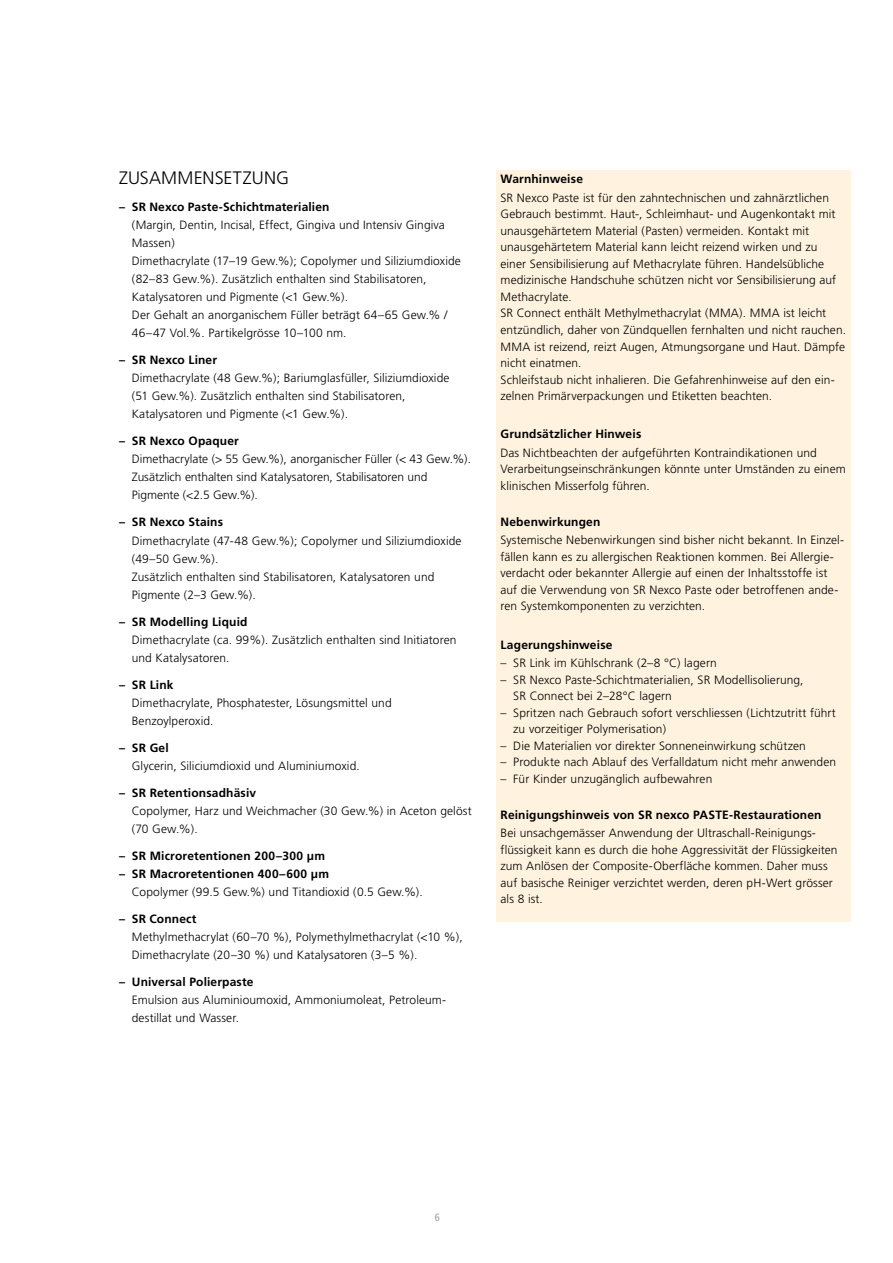
<style>
.page{position:relative;width:893px;height:1263px;background:#fff}
.page>*{position:absolute;margin:0;border:0;box-sizing:border-box;transform-origin:0 0}
.t1{font:300 18px "Frutiger";letter-spacing:.015em;color:#000}
.t2{font:300 12px/16.5px "Frutiger";letter-spacing:.005em;color:#000}
.t3{font:700 12px "Frutiger";letter-spacing:.015em;color:#000}
.t4{font:condensed 10.5px "Frutiger";color:#9c9e9f}
</style>
<div class="page">
<div style="left:496px;top:170px;width:354px;height:752px;background:#fff3df"></div>
<h1 class="t1" style="left:119px;top:168px;width:169px">Zusammensetzung</h1>
<p class="t3" style="left:119px;top:200px;width:212px">– SR Nexco Paste-Schichtmaterialien</p>
<p class="t2" style="left:132px;top:216px;width:331px;line-height:18px">(Margin, Dentin, Incisal, Effect, Gingiva und Intensiv Gingiva Massen)<br>D imethacrylate (17–19 Gew.%); Copolymer und Siliziumdioxide (82–83 Gew.%). Zusätzlich enthalten sind Stabilisatoren, Katalysatoren und Pigmente (&lt;1 Gew.%).<br>Der Gehalt an anorganischem Füller beträgt 64–65 Gew.% / 46–47 Vol.%. Partikelgrösse 10–100 nm.</p>
<p class="t3" style="left:119px;top:353px;width:100px">– SR Nexco Liner</p>
<p class="t2" style="left:132px;top:369px;width:319px;line-height:18px">D imethacrylate (48 Gew.%); Bariumglasfüller, Siliziumdioxide (51 Gew.%). Zusätzlich enthalten sind Stabilisatoren,<br>Katalysatoren und Pigmente (&lt;1 Gew.%).</p>
<p class="t3" style="left:119px;top:434px;width:121px">– SR Nexco Opaquer</p>
<p class="t2" style="left:132px;top:450px;width:341px;line-height:18px">D imethacrylate (&gt; 55 Gew.%), anorganischer Füller (&lt; 43 Gew.%).<br>Zusätzlich enthalten sind Katalysatoren, Stabilisatoren und<br>Pigmente (&lt;2.5 Gew.%).</p>
<p class="t3" style="left:119px;top:515px;width:106px">– SR Nexco Stains</p>
<p class="t2" style="left:132px;top:531px;width:331px;line-height:18px">D imethacrylate (47-48 Gew.%); Copolymer und Siliziumdioxide (49–50 Gew.%).<br>Zusätzlich enthalten sind Stabilisatoren, Katalysatoren und Pigmente (2–3 Gew.%).</p>
<p class="t3" style="left:119px;top:614px;width:130px">– SR Modelling Liquid</p>
<p class="t2" style="left:132px;top:630px;width:326px;line-height:18px">D imethacrylate (ca. 99%). Zusätzlich enthalten sind Initiatoren und Katalysatoren.</p>
<p class="t3" style="left:119px;top:677px;width:56px">– SR Link</p>
<p class="t2" style="left:132px;top:693px;width:261px;line-height:18px">D imethacrylate, Phosphatester, Lösungsmittel und<br>Benzoylperoxid.</p>
<p class="t3" style="left:119px;top:740px;width:51px">– SR Gel</p>
<p class="t2" style="left:132px;top:757px;width:229px">Glycerin, Siliciumdioxid und Aluminiumoxid.</p>
<p class="t3" style="left:119px;top:785px;width:139px">– SR Retentionsadhäsiv</p>
<p class="t2" style="left:132px;top:801px;width:341px;line-height:18px">Copolymer, Harz und Weichmacher (30 Gew.%) in Aceton gelöst (70 Gew.%).</p>
<p class="t3" style="left:119px;top:848px;width:207px">– SR Microretentionen 200–300 µm</p>
<p class="t3" style="left:119px;top:866px;width:212px">– SR Macroretentionen 400–600 µm</p>
<p class="t2" style="left:132px;top:883px;width:293px">Copolymer (99.5 Gew.%) und Titandioxid (0.5 Gew.%).</p>
<p class="t3" style="left:119px;top:911px;width:79px">– SR Connect</p>
<p class="t2" style="left:132px;top:927px;width:333px;line-height:18px">M ethylmethacrylat (60–70 %), Polymethylmethacrylat (&lt;10 %),<br>Dimethacrylate (20–30 %) und Katalysatoren (3–5 %).</p>
<p class="t3" style="left:119px;top:974px;width:136px">– Universal Polierpaste</p>
<p class="t2" style="left:132px;top:990px;width:315px;line-height:18px">Emulsion aus Aluminioumoxid, Ammoniumoleat, Petroleum&shy;destillat und Wasser.</p>
<p class="t3" style="left:500px;top:172px;width:84px">Warnhinweise</p>
<p class="t2" style="left:500px;top:190px;width:337px">SR Nexco Paste ist für den zahntechnischen und zahnärztlichen Gebrauch bestimmt. Haut-, Schleimhaut- und Augenkontakt mit unausgehärtetem Material (Pasten) vermeiden. Kontakt mit unausgehärtetem Material kann leicht reizend wirken und zu einer Sensibilisierung auf Methacrylate führen. Handelsübliche medizinische Handschuhe schützen nicht vor Sensibilisierung auf M ethacrylate.<br>SR Connect enthält M ethylmethacrylat (MMA</p>
<p class="t2" style="left:739px;top:305px;width:15px">). MMA</p>
<p class="t2" style="left:501px;top:305px;width:347px;text-indent:283px">ist leicht entzündlich, daher von Zündquellen fernhalten und nicht rauchen.<br>MMA</p>
<p class="t2" style="left:501px;top:338px;width:346px;text-indent:34px">ist reizend, reizt Augen, Atmungsorgane und Haut. Dämpfe nicht einatmen.<br>Schleifstaub nicht inhalieren. Die Gefahrenhinweise auf den ein&shy;zelnen Primärverpackungen und Etiketten beachten.</p>
<p class="t3" style="left:501px;top:427px;width:142px">Grundsätzlicher Hinweis</p>
<p class="t2" style="left:500px;top:444px;width:347px">Das N ichtbeachten der aufgeführten Kontraindikationen und<br>Verarbeitungseinschränkungen könnte unter U mständen zu einem klinischen M isserfolg führen.</p>
<p class="t3" style="left:500px;top:514px;width:101px">Nebenwirkungen</p>
<p class="t2" style="left:500px;top:532px;width:344px">Systemische Nebenwirkungen sind bisher nicht bekannt. In Einzel&shy;fällen kann es zu allergischen Reaktionen kommen. Bei Allergie&shy;verdacht oder bekannter Allergie auf einen der Inhaltsstoffe ist auf die Verwendung von SR Nexco Paste oder betroffenen ande&shy;ren Systemkomponenten zu verzichten.</p>
<p class="t3" style="left:500px;top:637px;width:113px">Lagerungshinweise</p>
<p class="t2" style="left:500px;top:655px;width:218px">– SR Link im Kühlschrank (2–8 °C) lagern</p>
<p class="t2" style="left:513px;top:671px;width:292px;text-indent:-13px">– SR Nexco Paste-Schichtmaterialien, SR Modellisolierung,<br>SR Connect bei 2–28°C lagern</p>
<p class="t2" style="left:513px;top:704px;width:324px;text-indent:-13px">– Spritzen nach Gebrauch sofort verschliessen (Lichtzutritt führt zu vorzeitiger Polymerisation)</p>
<p class="t2" style="left:501px;top:737px;width:307px">– D ie Materialien vor direkter Sonneneinwirkung schützen</p>
<p class="t2" style="left:501px;top:754px;width:337px">– Produkte nach Ablauf des Verfalldatum nicht mehr anwenden</p>
<p class="t2" style="left:501px;top:770px;width:213px">– Für Kinder unzugänglich aufbewahren</p>
<p class="t3" style="left:501px;top:807px;width:323px">Reinigungshinweis von SR nexco PASTE-Restaurationen</p>
<p class="t2" style="left:501px;top:825px;width:338px">Bei unsachgemässer Anwendung der U ltraschall-Reinigungs&shy;flüssigkeit kann es durch die hohe Aggressivität der Flüssigkeiten zum Anlösen der Composite-Oberfläche kommen. Daher muss auf basische Reiniger verzichtet werden, deren pH-Wert grösser als 8 ist.</p>
<p class="t4" style="left:435px;top:1211px;width:7px">6</p>
</div>
